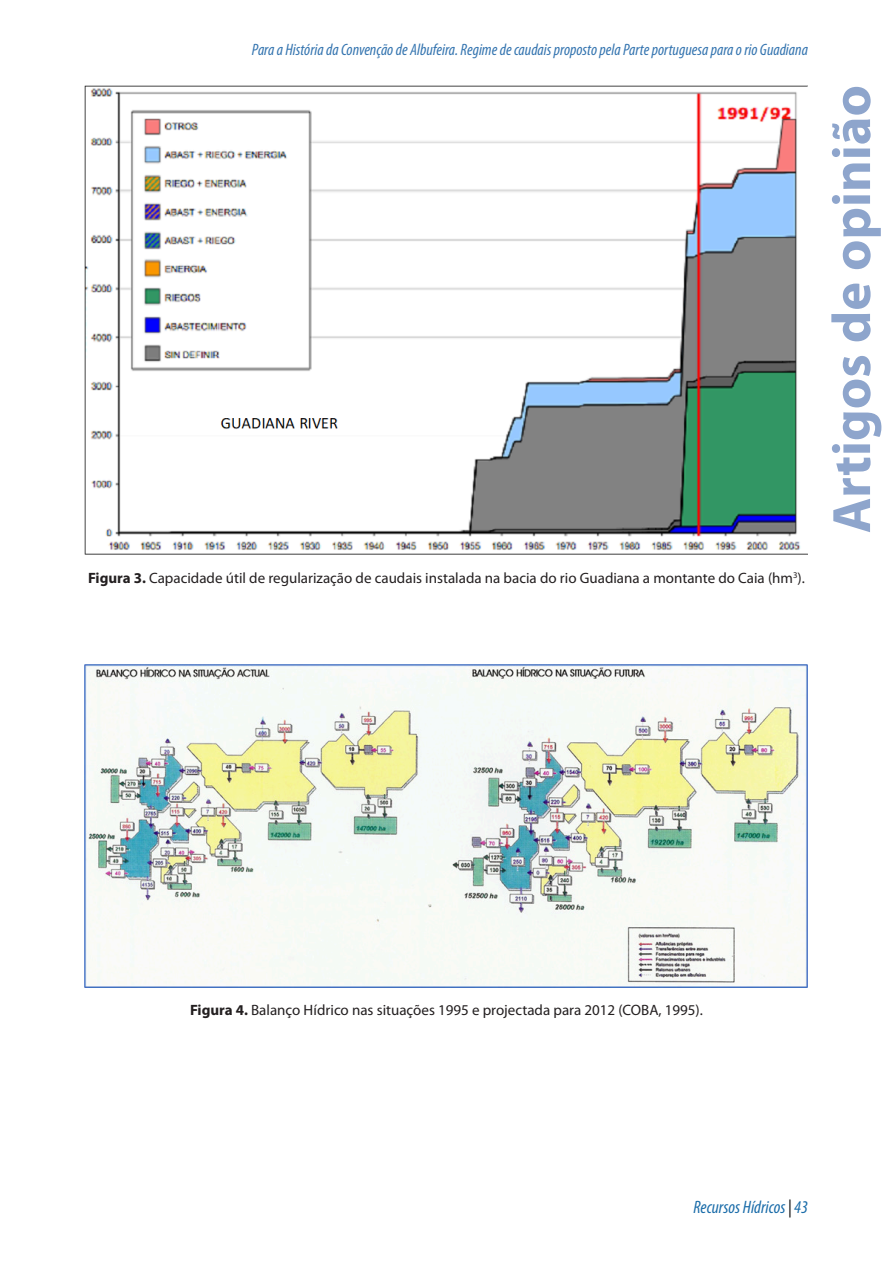
<style>
.page{position:relative;width:893px;height:1263px;background:#fff}
.page>*{position:absolute;margin:0;border:0;box-sizing:border-box;transform-origin:0 0}
.t1{font:700 54.45px "Myriad Pro";color:#8ea5cc}
.t2{font:italic condensed 18px "Myriad Pro";color:#1a6ca9}
.t3{font:italic condensed 16.5px "Myriad Pro";color:#3575b0}
.Legenda_figura{font:15px "Myriad Pro";color:#231f20}
.s1{font-weight:700}
.s2{color:#000}
</style>
<div class="page">
<img style="left:85px;top:85px;width:723px;height:470px">
<img style="left:84px;top:665px;width:724px;height:322px">
<p class="t3" style="left:252px;top:39px;width:557px">Para a História da Convenção de Albufeira. Regime de caudais proposto pela Parte portuguesa para o rio Guadiana</p>
<p class="Legenda_figura" style="left:88px;top:569px;width:718px"><span class="s1">Figura 3.</span> Capacidade útil de regularização de caudais instalada na bacia do rio Guadiana a montante do Caia (hm<sup>3</sup>).</p>
<h1 class="t1" style="left:816px;top:533px;width:450px;rotate:-90deg">Artigos de opinião</h1>
<p class="Legenda_figura" style="left:190px;top:1001px;width:514px"><span class="s1">Figura 4.</span> Balanço Hídrico nas situações 1995 e projectada para 2012 (COBA, 1995).</p>
<p class="t2" style="left:693px;top:1196px;width:116px">Recursos Hídricos <span class="s2">|</span> 43</p>
</div>
